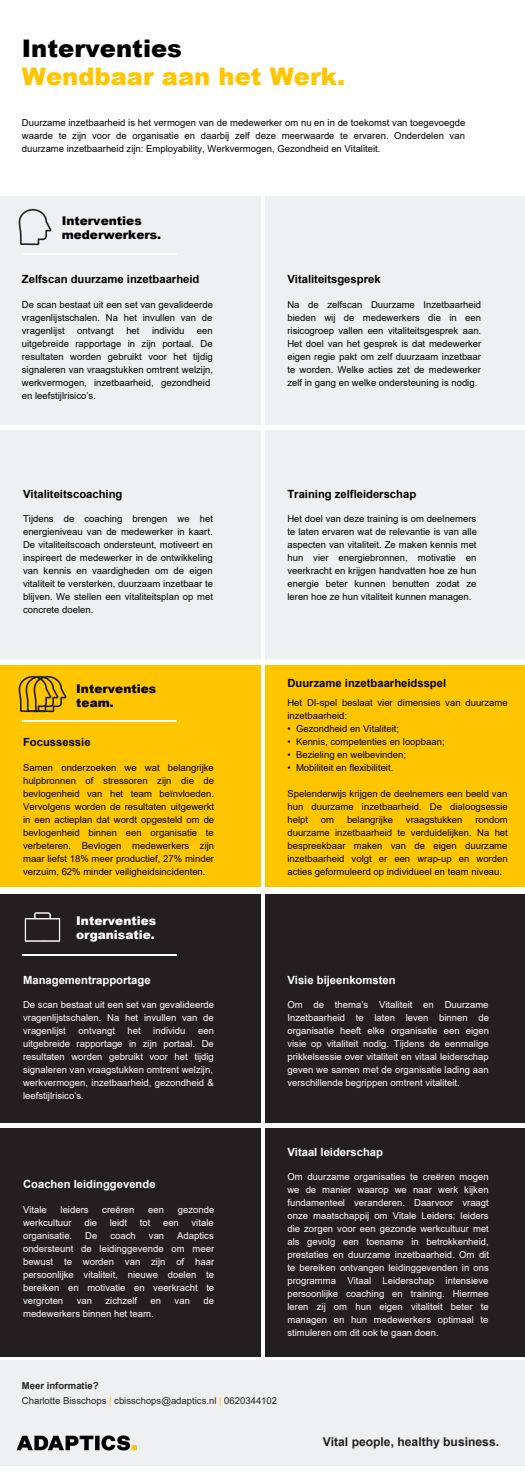
<style>
.page{position:relative;width:525px;height:1477px;background:#fff}
.page>*{position:absolute;margin:0;border:0;box-sizing:border-box;transform-origin:0 0}
.t1{font:900 24.24px "Arial";color:#ffc600}
.t2{font:900 24.24px "Arial";color:#000}
.t3{font:900 12.08px/13.7px "Arial";color:#000}
.t4{font:700 12.08px "Arial";color:#231f20}
.t5{font:900 12.08px/13.7px "Arial";color:#fff}
.t6{font:700 11.29px "Arial";color:#000}
.t7{font:700 11.29px "Arial";color:#fff}
.t8{font:9.54px/13px "Arial";color:#000;text-align:justify}
.t9{font:9.54px/13px "Arial";color:#fff;text-align:justify}
.t10{font:9.54px/15.3px "Arial";color:#231f20}
.s1{font-weight:700}
.s2{color:#ffc600}
</style>
<div class="page">
<div style="left:0;top:1127px;width:261px;height:229px;background:#231f20"></div>
<div style="left:265px;top:1127px;width:260px;height:229px;background:#231f20"></div>
<div style="left:0;top:894px;width:261px;height:229px;background:#231f20"></div>
<div style="left:265px;top:894px;width:260px;height:229px;background:#231f20"></div>
<div style="left:1px;top:662px;width:260px;height:229px;background:#ffc600"></div>
<div style="left:266px;top:662px;width:259px;height:229px;background:#ffc600"></div>
<div style="left:0;top:430px;width:260px;height:229px;background:#eff0f1"></div>
<div style="left:265px;top:430px;width:260px;height:229px;background:#eff0f1"></div>
<div style="left:0;top:196px;width:260px;height:229px;background:#eff0f1"></div>
<div style="left:265px;top:196px;width:260px;height:229px;background:#eff0f1"></div>
<div style="left:0;top:659px;width:525px;height:5px;background:#fff"></div>
<div style="left:0;top:887px;width:525px;height:6px;background:#fff"></div>
<img style="left:18px;top:208px;width:34px;height:38px">
<img style="left:18px;top:680px;width:4px;height:32px">
<img style="left:22px;top:676px;width:8px;height:37px">
<img style="left:30px;top:675px;width:37px;height:38px">
<img style="left:24px;top:912px;width:37px;height:30px">
<hr style="left:22px;top:253px;width:154px;height:1px;background:#fff">
<hr style="left:22px;top:720px;width:154px;height:2px;background:#fff">
<hr style="left:23px;top:954px;width:154px;height:2px;background:#fff">
<div style="left:0;top:1360px;width:525px;height:106px;background:#eff0f1"></div>
<img style="left:16px;top:1435px;width:121px;height:16px">
<h1 class="t2" style="left:22px;top:31px;width:162px">Interventies</h1>
<h1 class="t1" style="left:22px;top:58px;width:325px">Wendbaar aan het Werk.</h1>
<p class="t8" style="left:22px;top:117px;width:445px">Duurzame inzetbaarheid is het vermogen van de medewerker om nu en in de toekomst van toegevoegde waarde te zijn voor de organisatie en daarbij zelf deze meerwaarde te ervaren. Onderdelen van duurzame inzetbaarheid zijn: Employability, Werkvermogen, Gezondheid en Vitaliteit.</p>
<p class="t3" style="left:62px;top:214px;width:101px">Interventies mederwerkers.</p>
<p class="t6" style="left:22px;top:273px;width:179px">Zelfscan duurzame inzetbaarheid</p>
<p class="t8" style="left:22px;top:298px;width:193px">De scan bestaat uit een set van gevalideerde vragenlijstschalen. Na het invullen van de vragenlijst</p>
<p class="t8" style="left:77px;top:324px;width:38px">ontvangt</p>
<p class="t8" style="left:126px;top:324px;width:15px">het</p>
<p class="t8" style="left:152px;top:324px;width:34px">individu</p>
<p class="t8" style="left:22px;top:324px;width:193px;text-align:left;text-indent:175px">een uitgebreide rapportage in zijn portaal. De resultaten worden gebruikt voor het tijdig signaleren van vraagstukken omtrent welzijn, werkvermogen, inzetbaarheid, gezondheid en leefstijlrisico’s.</p>
<p class="t6" style="left:287px;top:273px;width:95px">Vitaliteitsgesprek</p>
<p class="t8" style="left:287px;top:298px;width:195px">Na de zelfscan Duurzame Inzetbaarheid bieden wij de medewerkers die in een risicogroep vallen een vitaliteitsgesprek aan.<br>Het doel van het gesprek is dat medewerker eigen regie pakt om zelf duurzaam inzetbaar te worden. Welke acties zet de medewerker zelf in gang en welke ondersteuning is nodig.</p>
<p class="t6" style="left:23px;top:487px;width:101px">Vitaliteitscoaching</p>
<p class="t8" style="left:23px;top:512px;width:192px">Tijdens de coaching brengen we het energieniveau van de medewerker in kaart.<br>De vitaliteitscoach ondersteunt, motiveert en inspireert de medewerker in de ontwikkeling van kennis en vaardigheden om de eigen vitaliteit te versterken, duurzaam inzetbaar te blijven. We stellen een vitaliteitsplan op met concrete doelen.</p>
<p class="t6" style="left:287px;top:487px;width:130px">Training zelfleiderschap</p>
<p class="t8" style="left:287px;top:512px;width:191px">Het doel van deze training is om deelnemers te laten ervaren wat de relevantie is van alle aspecten van vitaliteit. Ze maken kennis met hun vier energiebronnen, motivatie en veerkracht en krijgen handvatten hoe ze hun energie beter kunnen benutten zodat ze leren hoe ze hun vitaliteit kunnen managen.</p>
<p class="t3" style="left:76px;top:681px;width:82px">Interventies team.</p>
<p class="t6" style="left:23px;top:736px;width:69px">Focussessie</p>
<p class="t8" style="left:23px;top:761px;width:193px">Samen onderzoeken we wat belangrijke hulpbronnen of stressoren zijn die de bevlogenheid van het team beïnvloeden.<br>Vervolgens worden de resultaten uitgewerkt in een actieplan dat wordt opgesteld om de bevlogenheid binnen een organisatie te verbeteren. Bevlogen medewerkers zijn maar liefst 18% meer productief, 27% minder verzuim, 62% minder veiligheidsincidenten.</p>
<p class="t5" style="left:76px;top:913px;width:82px">Interventies organisatie.</p>
<p class="t7" style="left:23px;top:973px;width:129px">Managementrapportage</p>
<p class="t9" style="left:23px;top:998px;width:193px">De scan bestaat uit een set van gevalideerde vragenlijstschalen. Na het invullen van de vragenlijst</p>
<p class="t9" style="left:78px;top:1024px;width:38px">ontvangt</p>
<p class="t9" style="left:128px;top:1024px;width:15px">het</p>
<p class="t9" style="left:153px;top:1024px;width:34px">individu</p>
<p class="t9" style="left:23px;top:1024px;width:192px;text-indent:175px">een uitgebreide rapportage in zijn portaal. De resultaten worden gebruikt voor het tijdig signaleren van vraagstukken omtrent welzijn, werkvermogen, inzetbaarheid, gezondheid &amp; leefstijlrisico’s.</p>
<p class="t6" style="left:287px;top:676px;width:160px">Duurzame inzetbaarheidsspel</p>
<p class="t8" style="left:287px;top:696px;width:222px">Het DI-spel beslaat vier dimensies van duurzame inzetbaarheid:</p>
<p class="t8" style="left:287px;top:722px;width:113px">• Gezondheid en Vitaliteit;</p>
<p class="t8" style="left:287px;top:735px;width:159px">• Kennis, competenties en loopbaan;</p>
<p class="t8" style="left:287px;top:748px;width:120px">• Bezieling en welbevinden;</p>
<p class="t8" style="left:287px;top:761px;width:107px">• Mobiliteit en flexibiliteit.</p>
<p class="t8" style="left:287px;top:787px;width:222px">Spelenderwijs krijgen de deelnemers een beeld van hun duurzame inzetbaarheid. De dialoogsessie helpt</p>
<p class="t8" style="left:287px;top:813px;width:222px;text-indent:188px">rondom duurzame inzetbaarheid te verduidelijken. Na het bespreekbaar maken van de eigen duurzame inzetbaarheid volgt er een wrap-up en worden acties geformuleerd op individueel en team niveau.</p>
<p class="t8" style="left:321px;top:813px;width:15px">om</p>
<p class="t8" style="left:347px;top:813px;width:48px">belangrijke</p>
<p class="t8" style="left:406px;top:813px;width:58px">vraagstukken</p>
<p class="t7" style="left:287px;top:973px;width:110px">Visie bijeenkomsten</p>
<p class="t9" style="left:287px;top:998px;width:203px">Om de thema’s Vitaliteit en Duurzame Inzetbaarheid te laten leven binnen de organisatie heeft elke organisatie een eigen visie op vitaliteit nodig. Tijdens de eenmalige prikkelsessie over vitaliteit en vitaal leiderschap geven we samen met de organisatie lading aan verschillende begrippen omtrent vitaliteit.</p>
<p class="t7" style="left:23px;top:1178px;width:134px">Coachen leidinggevende</p>
<p class="t9" style="left:23px;top:1203px;width:25px">Vitale</p>
<p class="t9" style="left:61px;top:1203px;width:30px">leiders</p>
<p class="t9" style="left:102px;top:1203px;width:34px">creëren</p>
<p class="t9" style="left:148px;top:1203px;width:17px">een</p>
<p class="t9" style="left:178px;top:1203px;width:38px">gezonde</p>
<p class="t9" style="left:23px;top:1216px;width:50px">werkcultuur</p>
<p class="t9" style="left:84px;top:1216px;width:14px">die</p>
<p class="t9" style="left:110px;top:1216px;width:19px">leidt</p>
<p class="t9" style="left:140px;top:1216px;width:12px">tot</p>
<p class="t9" style="left:163px;top:1216px;width:17px">een</p>
<p class="t9" style="left:192px;top:1216px;width:24px">vitale</p>
<p class="t9" style="left:23px;top:1229px;width:51px">organisatie.</p>
<p class="t9" style="left:85px;top:1229px;width:14px">De</p>
<p class="t9" style="left:111px;top:1229px;width:27px">coach</p>
<p class="t9" style="left:149px;top:1229px;width:17px">van</p>
<p class="t9" style="left:23px;top:1229px;width:193px;text-indent:154px">Adaptics ondersteunt de leidinggevende om meer bewust te worden van zijn of haar persoonlijke vitaliteit, nieuwe doelen te bereiken en motivatie en veerkracht te vergroten</p>
<p class="t9" style="left:77px;top:1294px;width:17px">van</p>
<p class="t9" style="left:105px;top:1294px;width:33px">zichzelf</p>
<p class="t9" style="left:151px;top:1294px;width:12px">en</p>
<p class="t9" style="left:175px;top:1294px;width:17px">van</p>
<p class="t9" style="left:203px;top:1294px;width:12px">de</p>
<p class="t9" style="left:23px;top:1307px;width:132px">medewerkers binnen het team.</p>
<p class="t7" style="left:287px;top:1145px;width:97px">Vitaal leiderschap</p>
<p class="t9" style="left:287px;top:1170px;width:203px">Om duurzame organisaties te creëren mogen we de manier waarop we naar werk kijken fundamenteel veranderen. Daarvoor vraagt onze maatschappij om Vitale Leiders: leiders die zorgen voor een gezonde werkcultuur met als gevolg een toename in betrokkenheid, prestaties en duurzame inzetbaarheid. Om dit te bereiken ontvangen leidinggevenden in ons programma Vitaal Leiderschap intensieve persoonlijke coaching en training. Hiermee leren zij om hun eigen vitaliteit beter te managen en hun medewerkers optimaal te stimuleren om dit ook te gaan doen.</p>
<p class="t10" style="left:22px;top:1378px;width:257px"><span class="s1">Meer informatie?<br></span>Charlotte Bisschops <span class="s2">|</span> cbisschops@adaptics.nl <span class="s2">|</span> 0620344102</p>
<p class="t4" style="left:323px;top:1435px;width:178px">Vital people, healthy business.</p>
</div>
